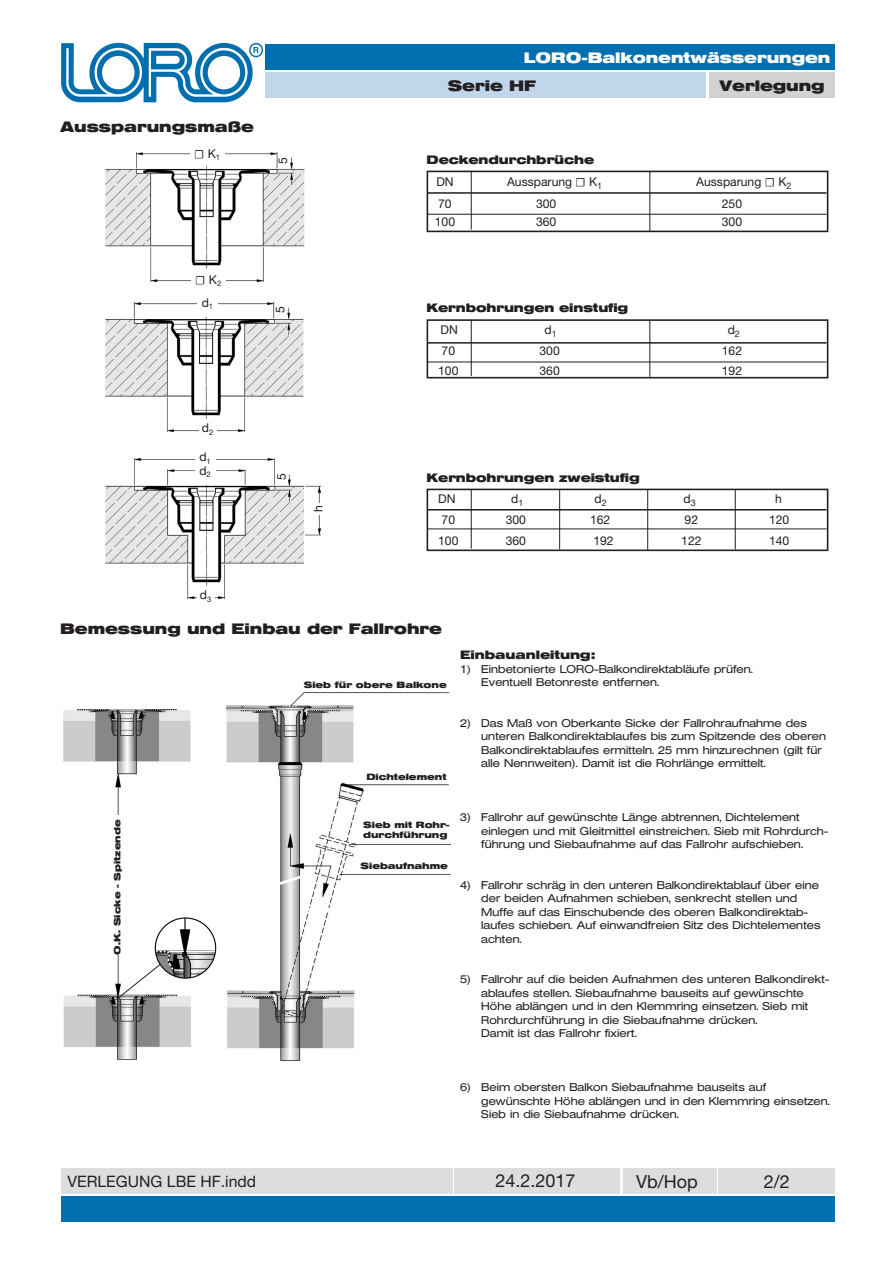
<style>
.page{position:relative;width:893px;height:1263px;background:#fff}
.page>*{position:absolute;margin:0;border:0;box-sizing:border-box;transform-origin:0 0}
.t1{font:18px "Helvetica Neue LT Std";color:#231f20}
.t2{font:15.75px "Helvetica Neue LT Std";color:#231f20}
.t3{font:700 15px "Helvetica Extended BQ";color:#231f20}
.t4{font:700 15px "Helvetica Extended BQ";color:#fff}
.t5{font:12.15px "Helvetica Neue LT Std";color:#231f20}
.t6{font:700 12.15px "Helvetica Extended BQ";letter-spacing:-.005em;color:#231f20}
.t7{font:12.15px "Minion Pro";color:#231f20}
.t8{font:700 12px "Helvetica Extended BQ";color:#231f20}
.t9{font:300 11.25px/13.5px "Helvetica Extended BQ";color:#231f20}
.t10{font:700 9px "Helvetica Extended BQ";color:#231f20}
.s1{font-family:"Helvetica Neue LT Std"}
.s2{font-family:"Minion Pro"}
</style>
<div class="page">
<img style="left:61px;top:42px;width:202px;height:61px">
<div style="left:266px;top:45px;width:569px;height:25px;background:#006faf"></div>
<div style="left:709px;top:72px;width:126px;height:26px;background:#d1d2d4"></div>
<div style="left:266px;top:72px;width:440px;height:26px;background:#c1d5eb"></div>
<div style="left:61px;top:1196px;width:774px;height:26px;background:#006faf"></div>
<div style="left:61px;top:1168px;width:391px;height:25px;background:#dcdddf"></div>
<div style="left:454px;top:1168px;width:166px;height:25px;background:#dcdddf"></div>
<div style="left:623px;top:1168px;width:93px;height:25px;background:#dcdddf"></div>
<div style="left:719px;top:1168px;width:116px;height:25px;background:#dcdddf"></div>
<img style="left:105px;top:152px;width:200px;height:130px">
<div style="left:190px;top:143px;width:34px;height:20px;background:#fff"></div>
<div style="left:191px;top:269px;width:34px;height:20px;background:#fff"></div>
<img style="left:105px;top:302px;width:199px;height:130px">
<div style="left:197px;top:297px;width:21px;height:20px;background:#fff"></div>
<div style="left:199px;top:422px;width:17px;height:20px;background:#fff"></div>
<img style="left:105px;top:458px;width:215px;height:140px">
<div style="left:195px;top:451px;width:21px;height:20px;background:#fff"></div>
<div style="left:195px;top:465px;width:21px;height:20px;background:#fff"></div>
<div style="left:197px;top:589px;width:17px;height:20px;background:#fff"></div>
<div style="left:312px;top:503px;width:12px;height:12px;background:#fff"></div>
<img style="left:226px;top:693px;width:224px;height:368px">
<img style="left:63px;top:710px;width:128px;height:350px">
<div style="left:114px;top:815px;width:12px;height:139px;background:#fff"></div>
<img style="left:151px;top:916px;width:66px;height:65px">
<svg style="left:119px;top:963px;width:42px;height:35px"></svg>
<hr style="left:471px;top:171px;width:1px;height:59px;background:#231f20">
<hr style="left:649px;top:171px;width:1px;height:61px;background:#231f20">
<div style="left:427px;top:171px;width:401px;height:61px;border:2px solid #231f20"></div>
<hr style="left:427px;top:192px;width:399px;height:2px;background:#231f20">
<hr style="left:427px;top:214px;width:399px;height:1px;background:#231f20">
<hr style="left:471px;top:320px;width:1px;height:56px;background:#231f20">
<hr style="left:649px;top:320px;width:1px;height:57px;background:#231f20">
<div style="left:427px;top:319px;width:401px;height:59px;border:2px solid #231f20"></div>
<hr style="left:427px;top:362px;width:399px;height:1px;background:#231f20">
<hr style="left:427px;top:342px;width:399px;height:2px;background:#231f20">
<div style="left:427px;top:489px;width:401px;height:62px;border:2px solid #231f20"></div>
<hr style="left:471px;top:489px;width:1px;height:60px;background:#231f20">
<hr style="left:647px;top:489px;width:1px;height:61px;background:#231f20">
<hr style="left:735px;top:489px;width:1px;height:60px;background:#231f20">
<hr style="left:559px;top:489px;width:1px;height:60px;background:#231f20">
<hr style="left:427px;top:528px;width:399px;height:1px;background:#231f20">
<hr style="left:427px;top:509px;width:399px;height:1px;background:#231f20">
<p class="t3" style="left:60px;top:118px;width:195px">Aussparungsmaße</p>
<p class="t7" style="left:194px;top:146px;width:28px">☐ <span class="s1">K</span><sub>1</sub></p>
<p class="t5" style="left:276px;top:164px;width:8px;rotate:-90deg">5</p>
<p class="t7" style="left:195px;top:272px;width:28px">☐ <span class="s1">K</span><sub>2</sub></p>
<p class="t5" style="left:202px;top:295px;width:13px">d<sub>1</sub></p>
<p class="t5" style="left:273px;top:313px;width:8px;rotate:-90deg">5</p>
<p class="t5" style="left:202px;top:421px;width:13px">d<sub>2</sub></p>
<p class="t5" style="left:199px;top:449px;width:13px">d<sub>1</sub></p>
<p class="t5" style="left:199px;top:463px;width:13px">d<sub>2</sub></p>
<p class="t5" style="left:274px;top:480px;width:8px;rotate:-90deg">5</p>
<p class="t5" style="left:311px;top:512px;width:8px;rotate:-90deg">h</p>
<p class="t5" style="left:200px;top:588px;width:13px">d<sub>3</sub></p>
<h3 class="t4" style="left:524px;top:49px;width:308px">LORO-Balkonentwässerungen</h3>
<h3 class="t3" style="left:448px;top:77px;width:90px">Serie HF</h3>
<h3 class="t3" style="left:719px;top:77px;width:107px">Verlegung</h3>
<p class="t6" style="left:427px;top:153px;width:169px">Deckendurchbrüche</p>
<p class="t5" style="left:436px;top:174px;width:19px">DN</p>
<p class="t5" style="left:507px;top:174px;width:97px">Aussparung <span class="s2">☐</span> K<sub>1</sub></p>
<p class="t5" style="left:696px;top:174px;width:97px">Aussparung <span class="s2">☐</span> K<sub>2</sub></p>
<p class="t5" style="left:438px;top:196px;width:15px">70</p>
<p class="t5" style="left:536px;top:196px;width:22px">300</p>
<p class="t5" style="left:722px;top:196px;width:22px">250</p>
<p class="t5" style="left:435px;top:214px;width:22px">100</p>
<p class="t5" style="left:536px;top:214px;width:22px">360</p>
<p class="t5" style="left:722px;top:214px;width:22px">300</p>
<p class="t6" style="left:427px;top:301px;width:203px">Kernbohrungen einstufig</p>
<p class="t5" style="left:441px;top:323px;width:19px">DN</p>
<p class="t5" style="left:545px;top:323px;width:14px">d<sub>1</sub></p>
<p class="t5" style="left:728px;top:323px;width:14px">d<sub>2</sub></p>
<p class="t5" style="left:442px;top:344px;width:15px">70</p>
<p class="t5" style="left:539px;top:344px;width:22px">300</p>
<p class="t5" style="left:722px;top:344px;width:22px">162</p>
<p class="t5" style="left:438px;top:363px;width:22px">100</p>
<p class="t5" style="left:539px;top:363px;width:22px">360</p>
<p class="t5" style="left:722px;top:363px;width:22px">192</p>
<p class="t6" style="left:427px;top:471px;width:215px">Kernbohrungen zweistufig</p>
<p class="t5" style="left:438px;top:491px;width:19px">DN</p>
<p class="t5" style="left:511px;top:491px;width:14px">d<sub>1</sub></p>
<p class="t5" style="left:594px;top:491px;width:14px">d<sub>2</sub></p>
<p class="t5" style="left:684px;top:491px;width:14px">d<sub>3</sub></p>
<p class="t5" style="left:775px;top:491px;width:8px">h</p>
<p class="t5" style="left:442px;top:512px;width:15px">70</p>
<p class="t5" style="left:506px;top:512px;width:22px">300</p>
<p class="t5" style="left:590px;top:512px;width:22px">162</p>
<p class="t5" style="left:685px;top:512px;width:15px">92</p>
<p class="t5" style="left:769px;top:512px;width:22px">120</p>
<p class="t5" style="left:438px;top:533px;width:22px">100</p>
<p class="t5" style="left:506px;top:533px;width:22px">360</p>
<p class="t5" style="left:593px;top:533px;width:22px">192</p>
<p class="t5" style="left:681px;top:533px;width:22px">122</p>
<p class="t5" style="left:769px;top:533px;width:22px">140</p>
<p class="t3" style="left:60px;top:619px;width:383px">Bemessung und Einbau der Fallrohre</p>
<p class="t10" style="left:304px;top:680px;width:144px">Sieb für obere Balkone</p>
<p class="t10" style="left:366px;top:772px;width:82px">Dichtelement</p>
<p class="t8" style="left:460px;top:648px;width:136px">Einbauanleitung:</p>
<p class="t9" style="left:460px;top:662px;width:294px">1) Einbetonierte LORO-Balkondirektabläufe prüfen.</p>
<p class="t9" style="left:481px;top:676px;width:179px">Eventuell Betonreste entfernen.</p>
<p class="t9" style="left:481px;top:716px;width:346px;text-indent:-21px">2) Das Maß von Oberkante Sicke der Fallrohraufnahme des unteren Balkondirektablaufes bis zum Spitzende des oberen Balkondirektablaufes ermitteln. 25 mm hinzurechnen (gilt für alle Nennweiten). Damit ist die Rohrlänge ermittelt.</p>
<p class="t10" style="left:112px;top:954px;width:136px;rotate:-90deg">O.K. Sicke - Spitzende</p>
<p class="t10" style="left:363px;top:819px;width:88px">Sieb mit Rohr-</p>
<p class="t10" style="left:363px;top:830px;width:86px">durchführung</p>
<p class="t10" style="left:361px;top:861px;width:89px">Siebaufnahme</p>
<p class="t9" style="left:481px;top:811px;width:349px;text-indent:-21px">3) Fallrohr auf gewünschte Länge abtrennen, Dichtelement einlegen und mit Gleitmittel einstreichen. Sieb mit Rohrdurch&shy;führung und Siebaufnahme auf das Fallrohr aufschieben.</p>
<p class="t9" style="left:460px;top:878px;width:360px">4) Fallrohr schräg in den unteren Balkondirektablauf über eine</p>
<p class="t9" style="left:481px;top:892px;width:317px">der beiden Aufnahmen schieben, senkrecht stellen und</p>
<p class="t9" style="left:481px;top:905px;width:328px">Muffe auf das Einschubende des oberen Balkondirektab-</p>
<p class="t9" style="left:481px;top:919px;width:341px">laufes schieben. Auf einwandfreien Sitz des Dichtelementes</p>
<p class="t9" style="left:481px;top:932px;width:42px">achten.</p>
<p class="t9" style="left:460px;top:973px;width:371px">5) Fallrohr auf die beiden Aufnahmen des unteren Balkondirekt-</p>
<p class="t9" style="left:481px;top:986px;width:329px">ablaufes stellen. Siebaufnahme bauseits auf gewünschte<br>Höhe ablängen und in den Klemmring einsetzen. Sieb mit</p>
<p class="t9" style="left:481px;top:1013px;width:278px">Rohrdurchführung in die Siebaufnahme drücken.</p>
<p class="t9" style="left:481px;top:1027px;width:157px">Damit ist das Fallrohr fixiert.</p>
<p class="t9" style="left:481px;top:1081px;width:350px;text-indent:-21px">6) Beim obersten Balkon Siebaufnahme bauseits auf gewünschte Höhe ablängen und in den Klemmring einsetzen.<br>Sieb in die Siebaufnahme drücken.</p>
<h2 class="t2" style="left:67px;top:1172px;width:190px">VERLEGUNG LBE HF.indd</h2>
<h1 class="t1" style="left:495px;top:1170px;width:82px">24.2.2017</h1>
<h1 class="t1" style="left:636px;top:1170px;width:63px">Vb/Hop</h1>
<h1 class="t1" style="left:764px;top:1171px;width:28px">2/2</h1>
</div>
